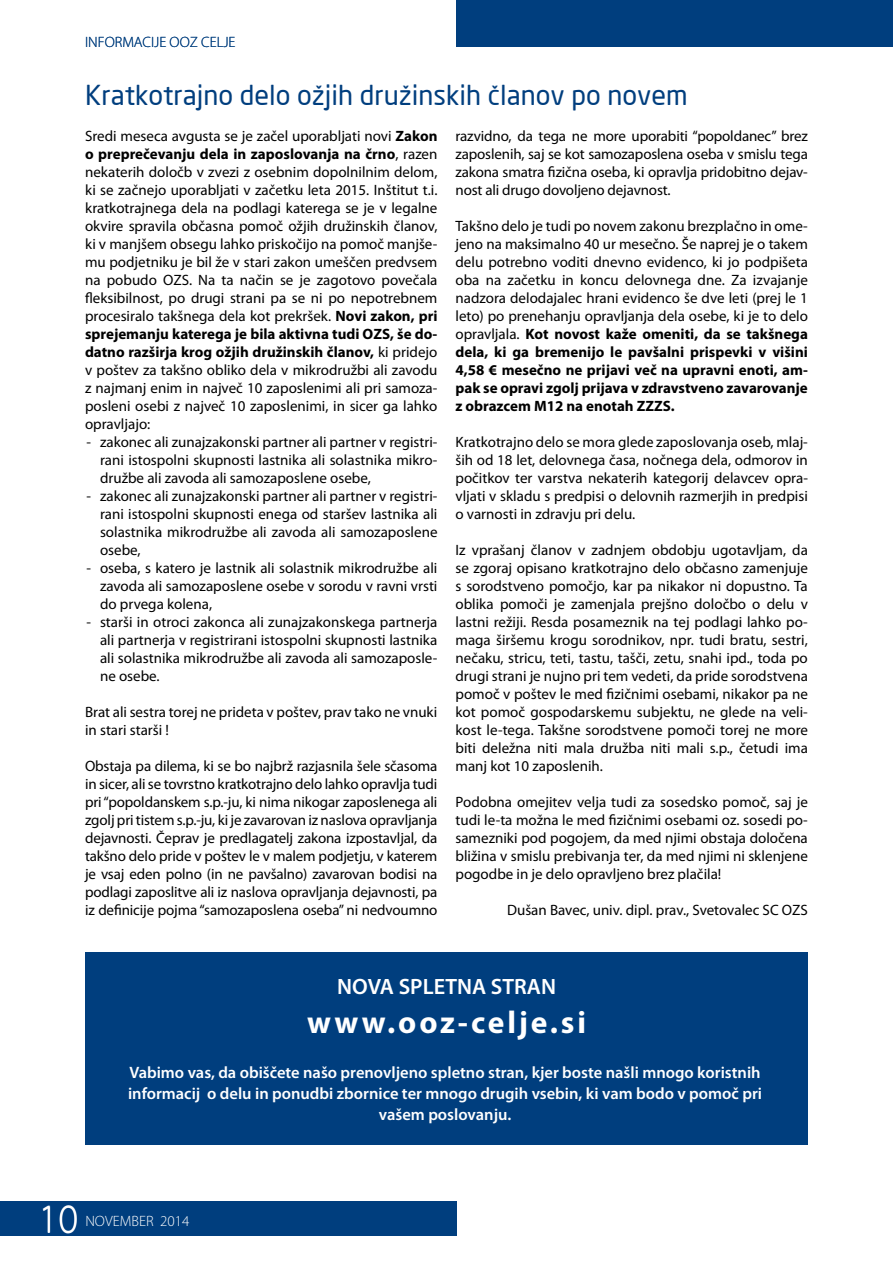
<style>
.page{position:relative;width:893px;height:1263px;background:#fff}
.page>*{position:absolute;margin:0;border:0;box-sizing:border-box;transform-origin:0 0}
.t1{font:300 40.5px "Myriad Pro";color:#fff}
.t2{font:700 31.5px "Myriad Pro";letter-spacing:.09em;color:#fff}
.t3{font:27px "S Dlight";color:#003e7e}
.t4{font:600 22.2px "Myriad Pro";color:#fff}
.t5{font:600 16.5px/21px "Myriad Pro";color:#fff;text-align:center}
.t6{font:15px/18px "Myriad Pro";color:#000;text-align:justify}
.t7{font:300 15px "Myriad Pro";color:#003e7e}
.t8{font:300 15px "Myriad Pro";color:#fff}
.s1{font-weight:700}
</style>
<div class="page">
<div style="left:0;top:1201px;width:456px;height:34px;background:#003e7e"></div>
<div style="left:456px;top:0;width:437px;height:47px;background:#003e7e"></div>
<div style="left:85px;top:952px;width:723px;height:193px;background:#003e7e"></div>
<p class="t7" style="left:85px;top:33px;width:152px">INFORMACIJE OOZ CELJE</p>
<h3 class="t3" style="left:85px;top:81px;width:604px">Kratkotrajno delo ožjih družinskih članov po novem</h3>
<p class="t6" style="left:85px;top:127px;width:354px">Sredi meseca avgusta se je začel uporabljati novi <span class="s1">Zakon o preprečevanju dela in zaposlovanja na črno</span>, razen nekaterih določb v zvezi z osebnim dopolnilnim delom, ki se začnejo uporabljati v začetku leta 2015. Inštitut t.i. kratkotrajnega dela na podlagi katerega se je v legalne okvire spravila občasna pomoč ožjih družinskih članov, ki v manjšem obsegu lahko priskočijo na pomoč manjše&shy;mu podjetniku je bil že v stari zakon umeščen predvsem na pobudo OZS. Na ta način se je zagotovo povečala fleksibilnost, po drugi strani pa se ni po nepotrebnem procesiralo takšnega dela kot prekršek. <span class="s1">Novi zakon, pri sprejemanju katerega je bila aktivna tudi OZS, še do&shy;datno razširja krog ožjih družinskih članov,</span> ki pridejo v poštev za takšno obliko dela v mikrodružbi ali zavodu z najmanj enim in največ 10 zaposlenimi ali pri samoza&shy;posleni osebi z največ 10 zaposlenimi, in sicer ga lahko opravljajo:</p>
<p class="t6" style="left:100px;top:433px;width:339px;text-indent:-14px">- zakonec ali zunajzakonski partner ali partner v registri&shy;rani istospolni skupnosti lastnika ali solastnika mikro&shy;družbe ali zavoda ali samozaposlene osebe,</p>
<p class="t6" style="left:100px;top:487px;width:339px;text-indent:-14px">- zakonec ali zunajzakonski partner ali partner v registri&shy;rani istospolni skupnosti enega od staršev lastnika ali solastnika mikrodružbe ali zavoda ali samozaposlene osebe,</p>
<p class="t6" style="left:100px;top:559px;width:339px;text-indent:-14px">- oseba, s katero je lastnik ali solastnik mikrodružbe ali zavoda ali samozaposlene osebe v sorodu v ravni vrsti do prvega kolena,</p>
<p class="t6" style="left:100px;top:613px;width:339px;text-indent:-14px">- starši in otroci zakonca ali zunajzakonskega partnerja ali partnerja v registrirani istospolni skupnosti lastnika ali solastnika mikrodružbe ali zavoda ali samozaposle&shy;ne osebe.</p>
<p class="t6" style="left:85px;top:703px;width:354px">Brat ali sestra torej ne prideta v poštev, prav tako ne vnuki in stari starši !</p>
<p class="t6" style="left:85px;top:757px;width:354px">Obstaja pa dilema, ki se bo najbrž razjasnila šele sčasoma in sicer, ali se tovrstno kratkotrajno delo lahko opravlja tudi pri “popoldanskem s.p.-ju, ki nima nikogar zaposlenega ali zgolj pri tistem s.p.-ju, ki je zavarovan iz naslova opravljanja dejavnosti. Čeprav je predlagatelj zakona izpostavljal, da takšno delo pride v poštev le v malem podjetju, v katerem je vsaj eden polno (in ne pavšalno) zavarovan bodisi na podlagi zaposlitve ali iz naslova opravljanja dejavnosti, pa iz definicije pojma “samozaposlena oseba” ni nedvoumno</p>
<p class="t6" style="left:455px;top:127px;width:354px">razvidno, da tega ne more uporabiti “popoldanec” brez zaposlenih, saj se kot samozaposlena oseba v smislu tega zakona smatra fizična oseba, ki opravlja pridobitno dejav&shy;nost ali drugo dovoljeno dejavnost.</p>
<p class="t6" style="left:455px;top:217px;width:354px">Takšno delo je tudi po novem zakonu brezplačno in ome&shy;jeno na maksimalno 40 ur mesečno. Še naprej je o takem delu potrebno voditi dnevno evidenco, ki jo podpišeta oba na začetku in koncu delovnega dne. Za izvajanje nadzora delodajalec hrani evidenco še dve leti (prej le 1 leto) po prenehanju opravljanja dela osebe, ki je to delo opravljala. <span class="s1">Kot novost kaže omeniti, da se takšnega dela, ki ga bremenijo le pavšalni prispevki v višini 4,58 € mesečno ne prijavi več na upravni enoti, am&shy;pak se opravi zgolj prijava v zdravstveno zavarovanje z obrazcem M12 na enotah ZZZS.</span></p>
<p class="t6" style="left:455px;top:433px;width:354px">Kratkotrajno delo se mora glede zaposlovanja oseb, mlaj&shy;ših od 18 let, delovnega časa, nočnega dela, odmorov in počitkov ter varstva nekaterih kategorij delavcev opra&shy;vljati v skladu s predpisi o delovnih razmerjih in predpisi o varnosti in zdravju pri delu.</p>
<p class="t6" style="left:455px;top:541px;width:354px">Iz vprašanj članov v zadnjem obdobju ugotavljam, da se zgoraj opisano kratkotrajno delo občasno zamenjuje s sorodstveno pomočjo, kar pa nikakor ni dopustno. Ta oblika pomoči je zamenjala prejšno določbo o delu v lastni režiji. Resda posameznik na tej podlagi lahko po&shy;maga širšemu krogu sorodnikov, npr. tudi bratu, sestri, nečaku, stricu, teti, tastu, tašči, zetu, snahi ipd., toda po drugi strani je nujno pri tem vedeti, da pride sorodstvena pomoč v poštev le med fizičnimi osebami, nikakor pa ne kot pomoč gospodarskemu subjektu, ne glede na veli&shy;kost le-tega. Takšne sorodstvene pomoči torej ne more biti deležna niti mala družba niti mali s.p., četudi ima manj kot 10 zaposlenih.</p>
<p class="t6" style="left:455px;top:793px;width:354px">Podobna omejitev velja tudi za sosedsko pomoč, saj je tudi le-ta možna le med fizičnimi osebami oz. sosedi po&shy;samezniki pod pogojem, da med njimi obstaja določena bližina v smislu prebivanja ter, da med njimi ni sklenjene pogodbe in je delo opravljeno brez plačila!</p>
<p class="t6" style="left:507px;top:901px;width:302px">Dušan Bavec, univ. dipl. prav., Svetovalec SC OZS</p>
<h3 class="t4" style="left:337px;top:973px;width:220px">NOVA SPLETNA STRAN</h3>
<h2 class="t2" style="left:307px;top:1002px;width:280px">www.ooz-celje.si</h2>
<p class="t5" style="left:128px;top:1061px;width:636px">Vabimo vas, da obiščete našo prenovljeno spletno stran, kjer boste našli mnogo koristnih informacij o delu in ponudbi zbornice ter mnogo drugih vsebin, ki vam bodo v pomoč pri vašem poslovanju.</p>
<h1 class="t1" style="left:39px;top:1197px;width:41px">10</h1>
<p class="t8" style="left:85px;top:1212px;width:106px">NOVEMBER 2014</p>
</div>
